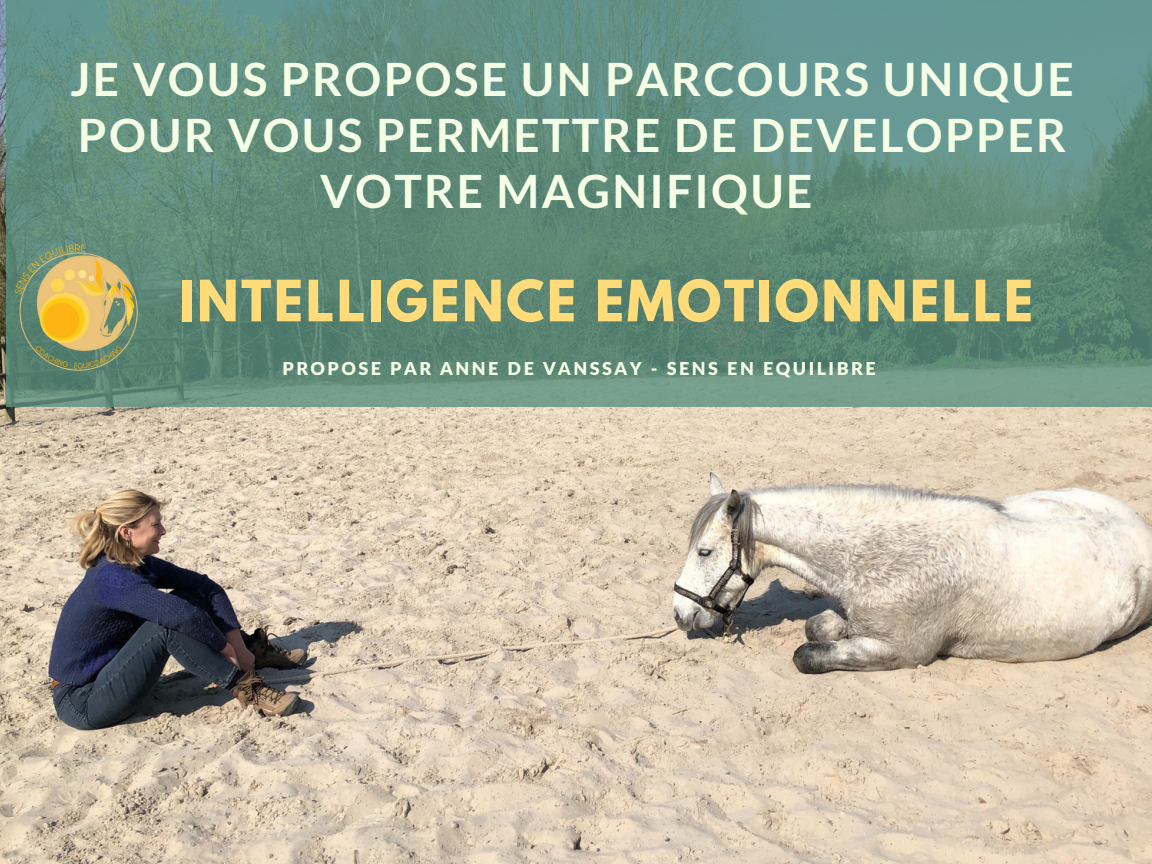
<style>
.page{position:relative;width:1152px;height:864px;background:#fff}
.page>*{position:absolute;margin:0;border:0;box-sizing:border-box;transform-origin:0 0}
.t1{font:700 50.55px "League Spartan";letter-spacing:.05em;color:#ffdc79}
.t2{font:700 46.05px/56.2px "Lato";letter-spacing:.05em;color:#f5ffe5;text-align:center}
.t3{font:900 17.85px "Lato Latin";letter-spacing:.14em;color:#f5ffe5}
</style>
<div class="page">
<img style="left:0;top:0;width:1152px;height:864px">
<svg style="left:6px;top:0;width:1146px;height:406px;background:#608c7d"></svg>
<img style="left:6px;top:237px;width:144px;height:144px">
<p class="t2" style="left:70px;top:50px;width:1005px">JE VOUS PROPOSE UN PARCOURS UNIQUE<br>POUR VOUS PERMETTRE DE DEVELOPPER<br>VOTRE MAGNIFIQUE</p>
<p class="t1" style="left:179px;top:276px;width:856px">INTELLIGENCE EMOTIONNELLE</p>
<p class="t3" style="left:282px;top:361px;width:595px">PROPOSE PAR ANNE DE VANSSAY - SENS EN EQUILIBRE</p>
</div>
